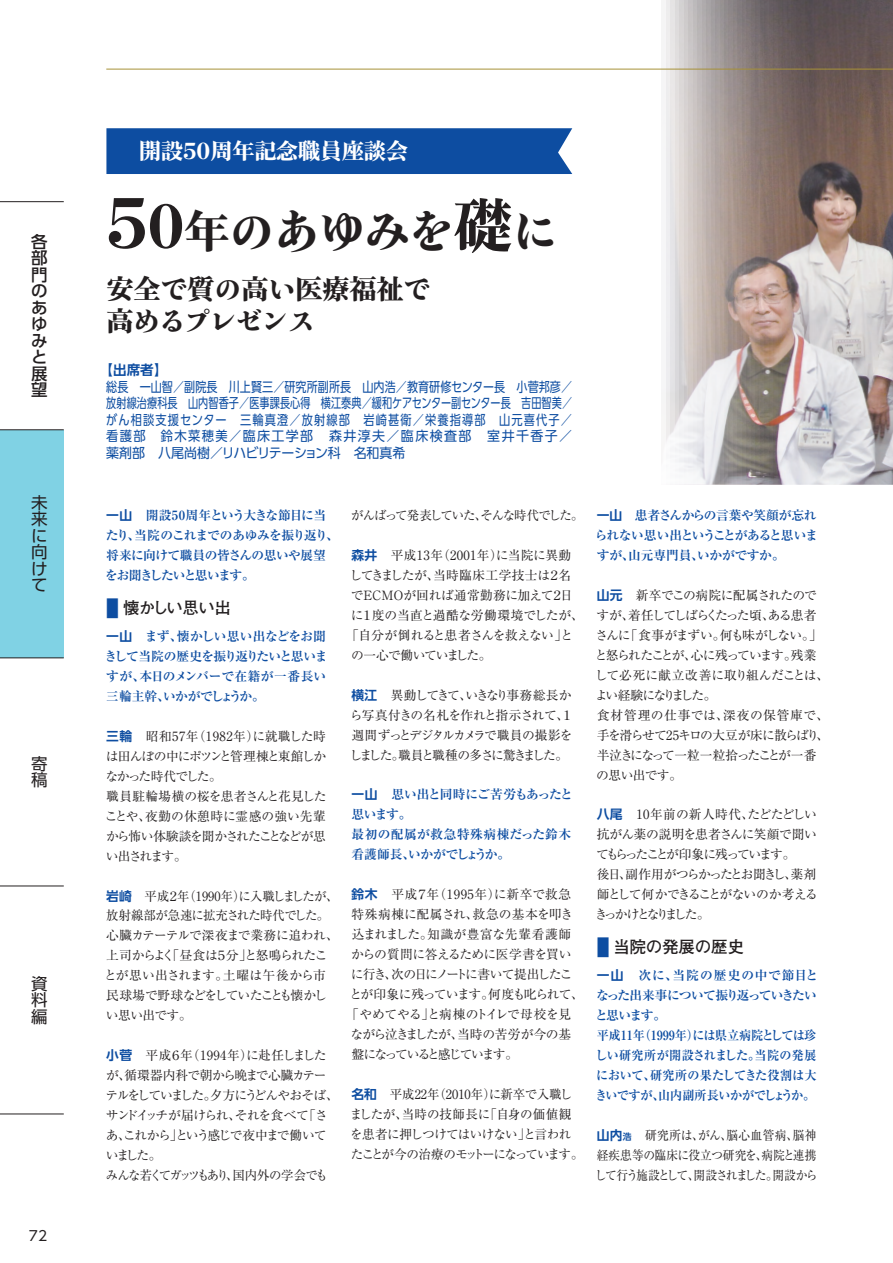
<style>
.page{position:relative;width:893px;height:1263px;background:#fff}
.page>*{position:absolute;margin:0;border:0;box-sizing:border-box;transform-origin:0 0}
.t1{font:45px "Ro H Min Sink Std UB";color:#231f20}
.t2{font:27px/31.5px "Ro H Min Sink Std UB";color:#231f20}
.t3{font:21.9px "Ro H Min Sink Std UB";color:#fff}
.t4{font:700 16.65px "Futo Go B101 Pro";letter-spacing:-.025em;color:#231f20}
.t5{font:700 16.65px "Futo Go B101 Pro";letter-spacing:-.05em;color:#231f20}
.t6{font:16.5px/16.5px "UD Shin Go Pro";color:#231f20;text-align:justify}
.t7{font:500 16.5px/16.5px "UD Shin Go Pro";color:#231f20;text-align:justify}
.t8{font:13.8px "UD Shin Go Pro";color:#231f20}
.t9{font:13.5px/16.5px "UD Shin Go Pro";letter-spacing:.11em;color:#0d4da1;text-align:justify;scale:.82 1}
.t10{font:700 13.5px "UD Shin Go Pro De";color:#0d4da1}
.t11{font:12.75px/20px "Ryumin Pro";letter-spacing:-.06em;color:#231f20}
.t12{font:700 12.75px/20px "Ryumin Pro";letter-spacing:-.035em;color:#0d4da1;text-align:justify}
.t13{font:12.75px/20px "Ryumin Pro";letter-spacing:-.105em;color:#231f20}
.t14{font:12.75px/20px "Ryumin Pro";letter-spacing:-.085em;color:#231f20}
.t15{font:12.75px/20px "Ryumin Pro";letter-spacing:-.04em;color:#231f20}
.t16{font:12.75px/20px "Ryumin Pro";letter-spacing:-.11em;color:#231f20}
.t17{font:700 12.75px/20px "Ryumin Pro";letter-spacing:-.06em;color:#0d4da1}
.t18{font:12.75px/20px "Ryumin Pro";letter-spacing:-.06em;color:#231f20;text-align:justify;scale:.92 1}
.t19{font:700 12.75px/20px "Ryumin Pro";letter-spacing:-.005em;color:#0d4da1}
.t20{font:12.75px "Ryumin Pro";letter-spacing:-.14em;color:#231f20}
.t21{font:12.75px "Ryumin Pro";letter-spacing:.025em;color:#231f20}
.t22{font:12.75px "Ryumin Pro";letter-spacing:.045em;color:#231f20}
.t23{font:12.75px "Ryumin Pro";letter-spacing:-.08em;color:#231f20}
.t24{font:12.75px "Ryumin Pro";letter-spacing:-.025em;color:#231f20}
.t25{font:12.75px "Ryumin Pro";letter-spacing:-.02em;color:#231f20}
.t26{font:12.75px "Ryumin Pro";letter-spacing:-.035em;color:#231f20}
.t27{font:12.75px "Ryumin Pro";letter-spacing:-.03em;color:#231f20}
.t28{font:12.75px "Ryumin Pro";letter-spacing:.01em;color:#231f20}
.t29{font:12.75px "Ryumin Pro";letter-spacing:.03em;color:#231f20}
.s1{font-size:67.5px}
.s2{font-size:58.5px}
.s3{font-family:"UD Shin Go Pro De"}
.s4{font-size:22.95px;color:#0d4da1}
.s5{font-family:"UD Shin Go Pro De";font-weight:700;color:#0d4da1}
.s6{font-family:"UD Shin Go Pro De";font-weight:700;font-size:8.85px;color:#0d4da1}
</style>
<div class="page">
<img style="left:656px;top:0;width:237px;height:485px">
<div style="left:106px;top:128px;width:466px;height:46px;background:#0d4da1"></div>
<hr style="left:106px;top:69px;width:787px;height:1px;background:#a79137">
<div style="left:0;top:430px;width:64px;height:227px;background:#80d2e4"></div>
<hr style="left:0;top:1114px;width:64px;height:1px;background:#231f20">
<hr style="left:0;top:886px;width:64px;height:1px;background:#231f20">
<hr style="left:0;top:658px;width:64px;height:1px;background:#231f20">
<hr style="left:0;top:429px;width:64px;height:1px;background:#231f20">
<hr style="left:0;top:201px;width:64px;height:1px;background:#231f20">
<p class="t7" style="left:31px;top:233px;width:18px">各部門のあゆみと展望</p>
<p class="t6" style="left:31px;top:494px;width:18px">未来に向けて</p>
<p class="t6" style="left:31px;top:755px;width:17px">寄稿</p>
<p class="t6" style="left:31px;top:975px;width:18px">資料編</p>
<p class="t8" style="left:29px;top:1225px;width:20px">72</p>
<h3 class="t3" style="left:139px;top:137px;width:270px">開設50周年記念職員座談会</h3>
<h1 class="t1" style="left:106px;top:202px;width:452px"><span class="s1">5</span><span class="s2">0</span>年のあゆみを<span class="s2">礎</span>に</h1>
<h2 class="t2" style="left:106px;top:273px;width:326px">安全で質の高い医療福祉で高めるプレゼンス</h2>
<p class="t10" style="left:100px;top:359px;width:69px">【出席者】</p>
<p class="t9" style="left:106px;top:378px;width:570px">総長　一山智／副院長　川上賢三／研究所副所長　山内浩／教育研修センター長　小菅邦彦／放射線治療科長　山内智香子／医事課長心得　横江泰典／緩和ケアセンター副センター長　吉田智美／がん相談支援センター　三輪真澄／放射線部　岩崎甚衛／栄養指導部　山元喜代子／看護部　鈴木菜穂美／臨床工学部　森井淳夫／臨床検査部　室井千香子／薬剤部　八尾尚樹／リハビリテーション科　名和真希</p>
<p class="t17" style="left:105px;top:504px;width:235px"><span class="s3">一山</span> 開設50周年という大きな節目に当たり、当院のこれまでのあゆみを振り返り、将来に向けて職員の皆さんの思いや展望をお聞きしたいと思います。</p>
<h3 class="t5" style="left:106px;top:594px;width:126px"><span class="s4">■</span> 懐かしい思い出</h3>
<p class="t12" style="left:105px;top:625px;width:224px"><span class="s3">一山</span> まず、懐かしい思い出などをお聞きして当院の歴史を振り返りたいと思いますが、本日のメンバーで在籍が一番長い三輪主幹、いかがでしょうか。</p>
<p class="t11" style="left:105px;top:725px;width:223px"><span class="s5">三輪</span>　昭和57年（1982年）に就職した時は田んぼの中にポツンと管理棟と東館しかなかった時代でした。<br>職員駐輪場横の桜を患者さんと花見したことや、夜勤の休憩時に霊感の強い先輩から怖い体験談を聞かされたことなどが思い出されます。</p>
<p class="t11" style="left:104px;top:885px;width:236px"><span class="s5">岩崎</span> 平成２年（1990年）に入職しましたが、放射線部が急速に拡充された時代でした。心臓カテーテルで深夜まで業務に追われ、上司からよく「昼食は５分」と怒鳴られたことが思い出されます。土曜は午後から市民球場で野球などをしていたことも懐かしい思い出です。</p>
<p class="t13" style="left:105px;top:1044px;width:235px"><span class="s5">小菅</span>　平成６年（1994年）に赴任しましたが、循環器内科で朝から晩まで心臓カテーテルをしていました。夕方にうどんやおそば、サンドイッチが届けられ、それを食べて「さあ、これから」という感じで夜中まで働いていました。<br>みんな若くてガッツもあり、国内外の学会でも</p>
<p class="t14" style="left:351px;top:504px;width:234px">がんばって発表していた、そんな時代でした。</p>
<p class="t21" style="left:351px;top:545px;width:221px"><span class="s5">森井</span>　平成13年（2001年）に当院に異動</p>
<p class="t24" style="left:349px;top:565px;width:223px">してきましたが、当時臨床工学技士は２名</p>
<p class="t11" style="left:351px;top:584px;width:223px">でＥＣＭＯが回れば通常勤務に加えて２日</p>
<p class="t25" style="left:351px;top:605px;width:235px">に１度の当直と過酷な労働環境でしたが、</p>
<p class="t11" style="left:346px;top:624px;width:229px">「自分が倒れると患者さんを救えない」と</p>
<p class="t11" style="left:351px;top:644px;width:142px">の一心で働いていました。</p>
<p class="t16" style="left:349px;top:684px;width:226px"><span class="s5">横江</span>　異動してきて、いきなり事務総長から写真付きの名札を作れと指示されて、１週間ずっとデジタルカメラで職員の撮影をしました。職員と職種の多さに驚きました。</p>
<p class="t19" style="left:351px;top:784px;width:223px"><span class="s3">一山</span> 思い出と同時にご苦労もあったと思います。<br>最初の配属が救急特殊病棟だった鈴木看護師長、いかがでしょうか。</p>
<p class="t22" style="left:351px;top:884px;width:221px"><span class="s5">鈴木</span>　平成７年（1995年）に新卒で救急</p>
<p class="t28" style="left:351px;top:904px;width:223px">特殊病棟に配属され、救急の基本を叩き</p>
<p class="t29" style="left:351px;top:924px;width:221px">込まれました。知識が豊富な先輩看護師</p>
<p class="t11" style="left:351px;top:943px;width:222px">からの質問に答えるために医学書を買い</p>
<p class="t20" style="left:351px;top:964px;width:223px">に行き、次の日にノートに書いて提出したこ</p>
<p class="t23" style="left:349px;top:984px;width:236px">とが印象に残っています。何度も叱られて、</p>
<p class="t26" style="left:346px;top:1004px;width:227px">「やめてやる」と病棟のトイレで母校を見</p>
<p class="t27" style="left:351px;top:1024px;width:222px">ながら泣きましたが、当時の苦労が今の基</p>
<p class="t20" style="left:351px;top:1044px;width:168px">盤になっていると感じています。</p>
<p class="t15" style="left:350px;top:1083px;width:235px"><span class="s5">名和</span> 平成22年（2010年）に新卒で入職しましたが、当時の技師長に「自身の価値観を患者に押しつけてはいけない」と言われたことが今の治療のモットーになっています。</p>
<p class="t12" style="left:595px;top:504px;width:224px"><span class="s3">一山</span> 患者さんからの言葉や笑顔が忘れられない思い出ということがあると思いますが、山元専門員、いかがですか。</p>
<p class="t11" style="left:595px;top:584px;width:236px"><span class="s5">山元</span>　新卒でこの病院に配属されたのですが、着任してしばらくたった頃、ある患者さんに「食事がまずい。何も味がしない。」と怒られたことが、心に残っています。残業して必死に献立改善に取り組んだことは、よい経験になりました。<br>食材管理の仕事では、深夜の保管庫で、手を滑らせて25キロの大豆が床に散らばり、半泣きになって一粒一粒拾ったことが一番の思い出です。</p>
<p class="t14" style="left:595px;top:804px;width:225px"><span class="s5">八尾</span>　10年前の新人時代、たどたどしい抗がん薬の説明を患者さんに笑顔で聞いてもらったことが印象に残っています。<br>後日、副作用がつらかったとお聞きし、薬剤師として何かできることがないのか考えるきっかけとなりました。</p>
<h3 class="t4" style="left:597px;top:934px;width:149px"><span class="s4">■</span> 当院の発展の歴史</h3>
<p class="t12" style="left:595px;top:965px;width:225px;text-align:left"><span class="s3">一山</span> 次に、当院の歴史の中で節目となった出来事について振り返っていきたいと思います。<br>平成11年（1999年）には県立病院としては珍しい研究所が開設されました。当院の発展において、研究所の果たしてきた役割は大きいですが、山内副所長いかがでしょうか。</p>
<p class="t18" style="left:595px;top:1124px;width:244px"><span class="s5">山内</span><span class="s6">浩</span> 研究所は、がん、脳心血管病、脳神経疾患等の臨床に役立つ研究を、病院と連携して行う施設として、開設されました。開設から</p>
</div>
